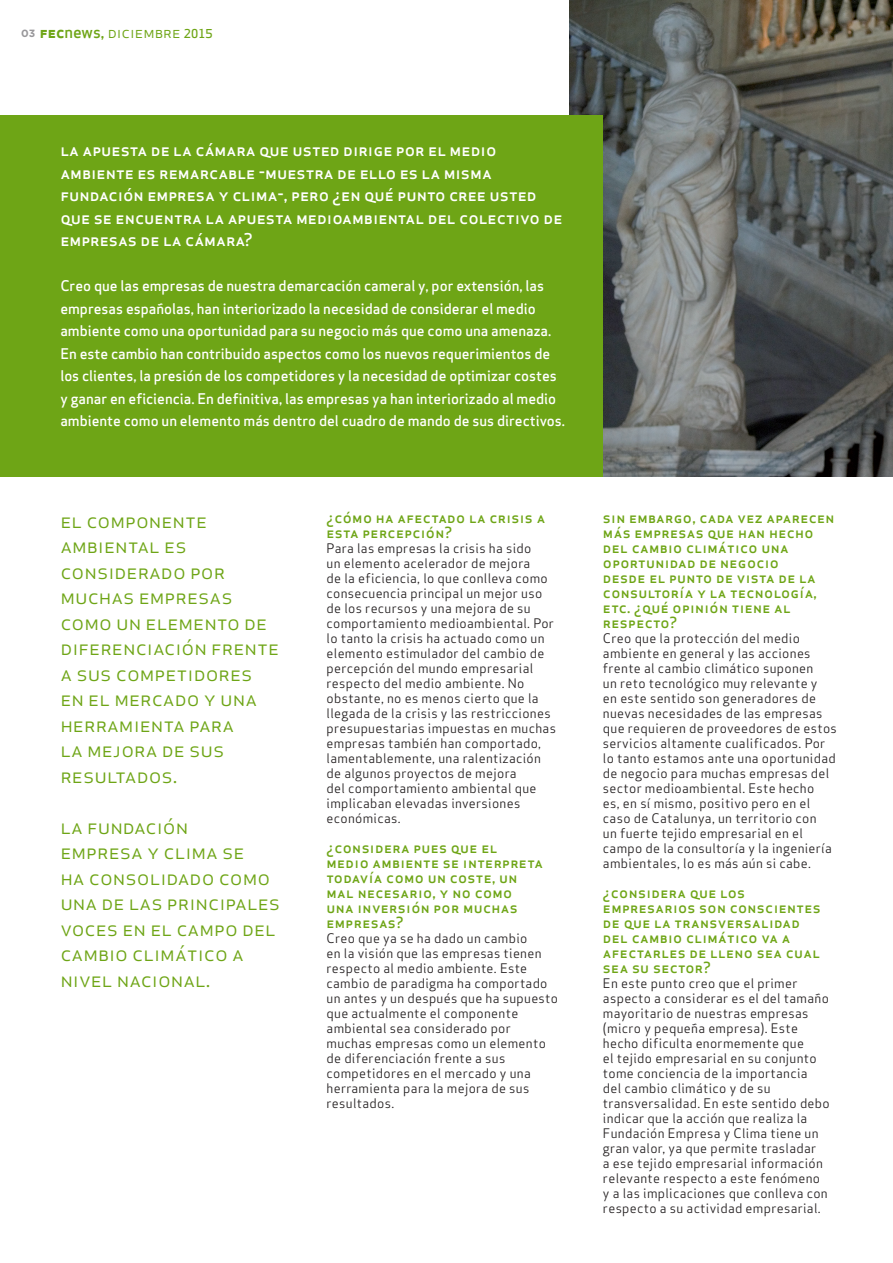
<style>
.page{position:relative;width:893px;height:1263px;background:#fff}
.page>*{position:absolute;margin:0;border:0;box-sizing:border-box;transform-origin:0 0}
.t1{font:21px/25.5px "Apex Sans Book C";color:#6ea516}
.t2{font:17.25px/22.5px "Apex Sans Medium C";color:#fff}
.t3{font:16.2px "Apex Sans Book C";color:#6ea516}
.t4{font:15px/15px "Apex Sans Medium C";letter-spacing:.025em;color:#6ea516}
.t5{font:14.4px/22.5px "Apex Sans Medium T";color:#fff}
.t6{font:12.9px/15px "Apex Sans Book T";letter-spacing:.025em;color:#231f20}
.t7{font:700 10.5px "Gotham";color:#99989b}
.s1{font-family:"Apex Sans Bold C"}
.s2{font-family:"Apex Sans Medium T"}
.s3{font-family:"Apex Sans Medium C"}
.s4{font-family:"Apex Sans Medium T";font-size:12px}
</style>
<div class="page">
<img style="left:570px;top:0;width:323px;height:477px">
<div style="left:0;top:116px;width:603px;height:361px;background:#6ea516"></div>
<p class="t7" style="left:21px;top:28px;width:16px">03</p>
<p class="t3" style="left:40px;top:22px;width:174px"><span class="s1">fec</span><span class="s2">news</span><span class="s3">,</span> diciembre <span class="s4">2015</span></p>
<p class="t2" style="left:60px;top:138px;width:504px">la apuesta de la cámara que usted dirige por el medio ambiente es remarcable -muestra de ello es la misma fundación empresa y clima-, pero ¿en qué punto cree usted que se encuentra la apuesta medioambiental del colectivo de empresas de la cámara?</p>
<p class="t5" style="left:60px;top:274px;width:506px">Creo que las empresas de nuestra demarcación cameral y, por extensión, las empresas españolas, han interiorizado la necesidad de considerar el medio ambiente como una oportunidad para su negocio más que como una amenaza.<br>En este cambio han contribuido aspectos como los nuevos requerimientos de los clientes, la presión de los competidores y la necesidad de optimizar costes y ganar en eficiencia. En definitiva, las empresas ya han interiorizado al medio ambiente como un elemento más dentro del cuadro de mando de sus directivos.</p>
<p class="t1" style="left:60px;top:507px;width:220px">el componente ambiental es considerado por muchas empresas como un elemento de diferenciación frente a sus competidores en el mercado y una herramienta para<br>la mejora de sus resultados.</p>
<p class="t1" style="left:60px;top:813px;width:221px">la fundación<br>empresa y clima se<br>ha consolidado como una de las principales voces en el campo del cambio climático a nivel nacional.</p>
<p class="t4" style="left:327px;top:510px;width:220px">¿cómo ha afectado la crisis a esta percepción?</p>
<p class="t6" style="left:327px;top:541px;width:231px">Para las empresas la crisis ha sido<br>un elemento acelerador de mejora<br>de la eficiencia, lo que conlleva como consecuencia principal un mejor uso de los recursos y una mejora de su comportamiento medioambiental. Por lo tanto la crisis ha actuado como un elemento estimulador del cambio de percepción del mundo empresarial respecto del medio ambiente. No obstante, no es menos cierto que la llegada de la crisis y las restricciones presupuestarias impuestas en muchas empresas también han comportado, lamentablemente, una ralentización de algunos proyectos de mejora<br>del comportamiento ambiental que implicaban elevadas inversiones económicas.</p>
<p class="t4" style="left:327px;top:840px;width:218px">¿considera pues que el medio ambiente se interpreta todavía como un coste, un mal necesario, y no como una inversión por muchas empresas?</p>
<p class="t6" style="left:327px;top:931px;width:233px">Creo que ya se ha dado un cambio<br>en la visión que las empresas tienen respecto al medio ambiente. Este cambio de paradigma ha comportado un antes y un después que ha supuesto que actualmente el componente ambiental sea considerado por muchas empresas como un elemento de diferenciación frente a sus competidores en el mercado y una herramienta para la mejora de sus resultados.</p>
<p class="t4" style="left:603px;top:510px;width:233px">sin embargo, cada vez aparecen más empresas que han hecho del cambio climático una oportunidad de negocio<br>desde el punto de vista de la consultoría y la tecnología, etc. ¿qué opinión tiene al respecto?</p>
<p class="t6" style="left:603px;top:631px;width:235px">Creo que la protección del medio ambiente en general y las acciones frente al cambio climático suponen<br>un reto tecnológico muy relevante y<br>en este sentido son generadores de nuevas necesidades de las empresas que requieren de proveedores de estos servicios altamente cualificados. Por lo tanto estamos ante una oportunidad de negocio para muchas empresas del sector medioambiental. Este hecho<br>es, en sí mismo, positivo pero en el caso de Catalunya, un territorio con<br>un fuerte tejido empresarial en el campo de la consultoría y la ingeniería ambientales, lo es más aún si cabe.</p>
<p class="t4" style="left:603px;top:885px;width:219px">¿considera que los empresarios son conscientes de que la transversalidad del cambio climático va a afectarles de lleno sea cual sea su sector?</p>
<p class="t6" style="left:603px;top:976px;width:228px">En este punto creo que el primer aspecto a considerar es el del tamaño mayoritario de nuestras empresas (micro y pequeña empresa). Este hecho dificulta enormemente que<br>el tejido empresarial en su conjunto tome conciencia de la importancia<br>del cambio climático y de su transversalidad. En este sentido debo indicar que la acción que realiza la Fundación Empresa y Clima tiene un gran valor, ya que permite trasladar<br>a ese tejido empresarial información relevante respecto a este fenómeno y a las implicaciones que conlleva con respecto a su actividad empresarial.</p>
</div>
